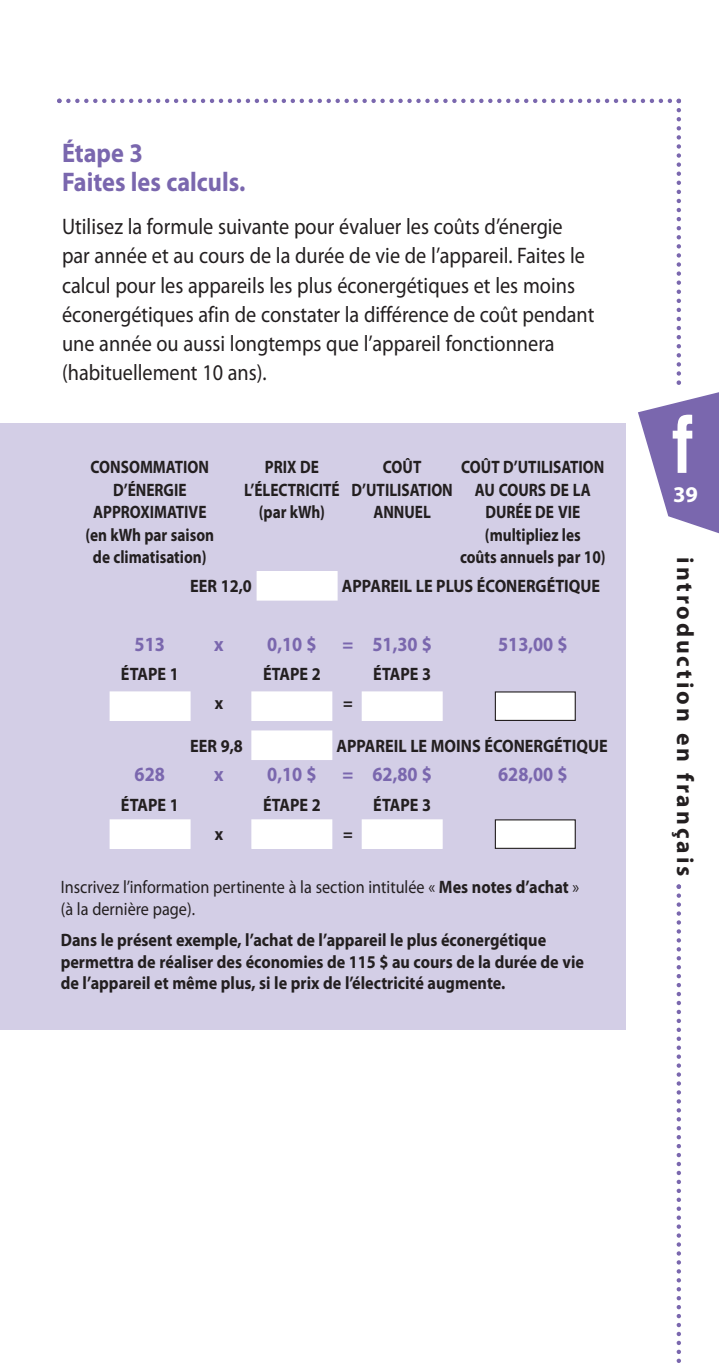
<style>
.page{position:relative;width:719px;height:1367px;background:#fff}
.page>*{position:absolute;margin:0;border:0;box-sizing:border-box;transform-origin:0 0}
.t1{font:700 27px/29.2px "Myriad Pro";color:#7a67ae;scale:.9 1}
.t2{font:700 23.62px "Myriad Pro";letter-spacing:.12em;color:#231f20}
.t3{font:22.5px/29.2px "Myriad Pro";color:#231f20;scale:.9 1}
.t4{font:700 22.5px "Myriad Pro";color:#fff}
.t5{font:700 20.25px "Myriad Pro";color:#7a67ae;scale:.9 1}
.t6{font:700 18px/21.6px "Myriad Pro";color:#231f20;scale:.9 1}
.t7{font:700 18px "Myriad Pro";color:#231f20;scale:.85 1}
.t8{font:18px/21.6px "Myriad Pro";color:#231f20;scale:.9 1}
.s1{font-weight:700}
</style>
<div class="page">
<div style="left:0;top:423px;width:625px;height:606px;background:#d3cee6"></div>
<div style="left:257px;top:572px;width:80px;height:28px;background:#fff"></div>
<div style="left:257px;top:571px;width:81px;height:30px;border:1px solid #fff"></div>
<div style="left:252px;top:731px;width:80px;height:28px;background:#fff"></div>
<div style="left:251px;top:730px;width:81px;height:30px;border:1px solid #fff"></div>
<div style="left:252px;top:692px;width:80px;height:28px;background:#fff"></div>
<div style="left:251px;top:691px;width:81px;height:30px;border:1px solid #fff"></div>
<div style="left:110px;top:692px;width:80px;height:28px;background:#fff"></div>
<div style="left:110px;top:691px;width:81px;height:30px;border:1px solid #fff"></div>
<div style="left:362px;top:692px;width:80px;height:28px;background:#fff"></div>
<div style="left:362px;top:691px;width:81px;height:30px;border:1px solid #fff"></div>
<div style="left:495px;top:692px;width:80px;height:28px;background:#fff"></div>
<div style="left:495px;top:691px;width:81px;height:30px;border:1px solid #231f20"></div>
<div style="left:252px;top:820px;width:80px;height:28px;background:#fff"></div>
<div style="left:251px;top:819px;width:81px;height:30px;border:1px solid #fff"></div>
<div style="left:110px;top:820px;width:80px;height:28px;background:#fff"></div>
<div style="left:110px;top:819px;width:81px;height:30px;border:1px solid #fff"></div>
<div style="left:362px;top:820px;width:80px;height:28px;background:#fff"></div>
<div style="left:362px;top:819px;width:81px;height:30px;border:1px solid #fff"></div>
<div style="left:495px;top:820px;width:80px;height:28px;background:#fff"></div>
<div style="left:495px;top:819px;width:81px;height:30px;border:1px solid #231f20"></div>
<svg style="left:677px;top:884px;width:4px;height:479px"></svg>
<svg style="left:57px;top:99px;width:662px;height:442px"></svg>
<p class="t1" style="left:62px;top:140px;width:205px">Étape 3<br>Faites les calculs.</p>
<p class="t3" style="left:62px;top:214px;width:593px">Utilisez la formule suivante pour évaluer les coûts d’énergie par année et au cours de la durée de vie de l’appareil. Faites le calcul pour les appareils les plus éconergétiques et les moins éconergétiques afin de constater la différence de coût pendant une année ou aussi longtemps que l’appareil fonctionnera (habituellement 10 ans).</p>
<p class="t7" style="left:91px;top:460px;width:141px">CONSOMMATION</p>
<p class="t7" style="left:265px;top:460px;width:65px">PRIX DE</p>
<p class="t7" style="left:383px;top:460px;width:47px">COÛT</p>
<p class="t7" style="left:461px;top:460px;width:170px">COÛT D’UTILISATION</p>
<p class="t7" style="left:113px;top:483px;width:88px">D’ÉNERGIE</p>
<p class="t7" style="left:244px;top:483px;width:410px">L’ÉLECTRICITÉ D’UTILISATION AU COURS DE LA</p>
<p class="t7" style="left:93px;top:505px;width:135px">APPROXIMATIVE</p>
<p class="t7" style="left:259px;top:505px;width:80px">(par kWh)</p>
<p class="t7" style="left:373px;top:505px;width:69px">ANNUEL</p>
<p class="t7" style="left:485px;top:505px;width:113px">DURÉE DE VIE</p>
<p class="t7" style="left:85px;top:528px;width:153px">(en kWh par saison</p>
<p class="t7" style="left:485px;top:528px;width:114px">(multipliez les</p>
<p class="t7" style="left:93px;top:550px;width:135px">de climatisation)</p>
<p class="t7" style="left:460px;top:550px;width:173px">coûts annuels par 10)</p>
<p class="t6" style="left:190px;top:577px;width:70px">EER 12,0</p>
<p class="t6" style="left:342px;top:577px;width:289px">APPAREIL LE PLUS ÉCONERGÉTIQUE</p>
<p class="t5" style="left:135px;top:636px;width:35px">513</p>
<p class="t5" style="left:214px;top:636px;width:12px">x</p>
<p class="t5" style="left:267px;top:636px;width:56px">0,10 $</p>
<p class="t5" style="left:342px;top:636px;width:101px">= 51,30 $</p>
<p class="t5" style="left:498px;top:636px;width:79px">513,00 $</p>
<p class="t6" style="left:121px;top:665px;width:66px">ÉTAPE 1</p>
<p class="t6" style="left:263px;top:665px;width:66px">ÉTAPE 2</p>
<p class="t6" style="left:373px;top:665px;width:66px">ÉTAPE 3</p>
<p class="t6" style="left:215px;top:694px;width:11px">x</p>
<p class="t6" style="left:343px;top:694px;width:12px">=</p>
<p class="t6" style="left:190px;top:737px;width:60px">EER 9,8</p>
<p class="t6" style="left:336px;top:737px;width:303px">APPAREIL LE MOINS ÉCONERGÉTIQUE</p>
<p class="t5" style="left:135px;top:767px;width:35px">628</p>
<p class="t5" style="left:214px;top:767px;width:12px">x</p>
<p class="t5" style="left:267px;top:767px;width:56px">0,10 $</p>
<p class="t5" style="left:342px;top:767px;width:101px">= 62,80 $</p>
<p class="t5" style="left:498px;top:767px;width:79px">628,00 $</p>
<p class="t6" style="left:121px;top:795px;width:66px">ÉTAPE 1</p>
<p class="t6" style="left:263px;top:795px;width:66px">ÉTAPE 2</p>
<p class="t6" style="left:373px;top:795px;width:66px">ÉTAPE 3</p>
<p class="t6" style="left:215px;top:824px;width:11px">x</p>
<p class="t6" style="left:343px;top:824px;width:12px">=</p>
<p class="t8" style="left:61px;top:878px;width:578px">Inscrivez l’information pertinente à la section intitulée « <span class="s1">Mes notes d’achat</span> » (à la dernière page).</p>
<p class="t6" style="left:61px;top:931px;width:583px">Dans le présent exemple, l’achat de l’appareil le plus éconergétique permettra de réaliser des économies de 115 $ au cours de la durée de vie de l’appareil et même plus, si le prix de l’électricité augmente.</p>
<p class="t4" style="left:673px;top:486px;width:26px">39</p>
<p class="t2" style="left:694px;top:557px;width:320px;rotate:90deg">introduction en français</p>
</div>
